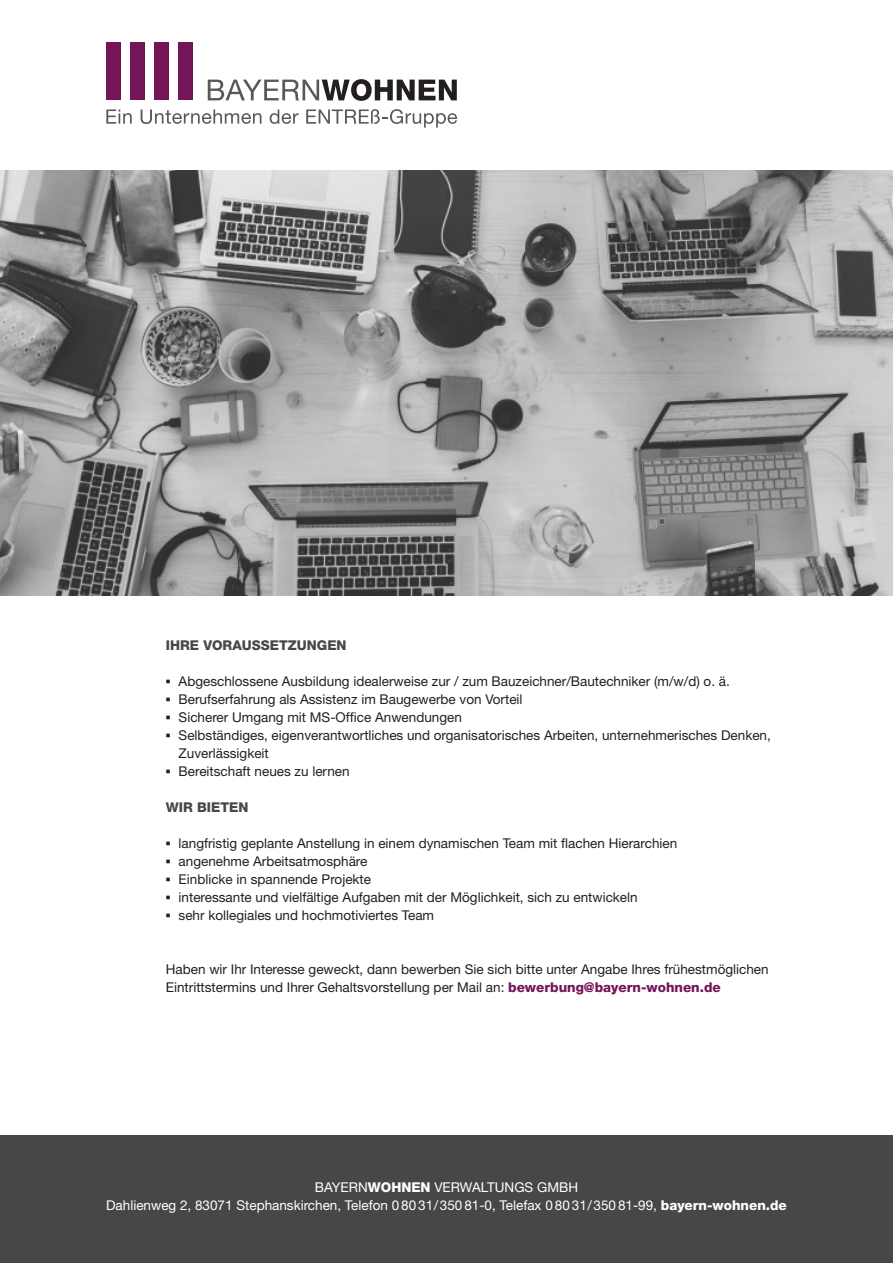
<style>
.page{position:relative;width:893px;height:1263px;background:#fff}
.page>*{position:absolute;margin:0;border:0;box-sizing:border-box;transform-origin:0 0}
.t1{font:13.5px/18px "Helvetica Neue LT Pro";color:#231f20}
.t2{font:13.5px/18px "Helvetica Neue LT Pro";color:#fff;text-align:center}
.t3{font:800 13.5px "Helvetica Neue LT Pro";color:#464749}
.s1{font-family:"Century Schoolbook"}
.s2{font-weight:800;color:#741558}
.s3{font-weight:800}
</style>
<div class="page">
<div style="left:0;top:1135px;width:893px;height:128px;background:#464749"></div>
<div style="left:178px;top:43px;width:15px;height:57px;background:#741558"></div>
<div style="left:154px;top:43px;width:15px;height:57px;background:#741558"></div>
<div style="left:130px;top:43px;width:15px;height:57px;background:#741558"></div>
<div style="left:106px;top:43px;width:15px;height:57px;background:#741558"></div>
<svg style="left:208px;top:79px;width:249px;height:22px"></svg>
<svg style="left:106px;top:109px;width:26px;height:15px"></svg>
<svg style="left:141px;top:109px;width:120px;height:15px"></svg>
<svg style="left:270px;top:109px;width:29px;height:15px"></svg>
<svg style="left:306px;top:109px;width:151px;height:19px"></svg>
<img style="left:0;top:170px;width:893px;height:425px">
<p class="t3" style="left:166px;top:637px;width:182px">IHRE VORAUSSETZUNGEN</p>
<p class="t1" style="left:166px;top:672px;width:566px"><span class="s1">▪</span> Abgeschlossene Ausbildung idealerweise zur / zum Bauzeichner/Bautechniker (m/w/d) o. ä.</p>
<p class="t1" style="left:166px;top:690px;width:358px"><span class="s1">▪</span> Berufserfahrung als Assistenz im Baugewerbe von Vorteil</p>
<p class="t1" style="left:166px;top:708px;width:298px"><span class="s1">▪</span> Sicherer Umgang mit MS-Office Anwendungen</p>
<p class="t1" style="left:179px;top:726px;width:594px;text-indent:-13px"><span class="s1">▪</span> Selbständiges, eigenverantwortliches und organisatorisches Arbeiten, unternehmerisches Denken,<br>Zuverlässigkeit</p>
<p class="t1" style="left:166px;top:762px;width:185px"><span class="s1">▪</span> Bereitschaft neues zu lernen</p>
<p class="t3" style="left:166px;top:799px;width:84px">WIR BIETEN</p>
<p class="t1" style="left:166px;top:834px;width:513px"><span class="s1">▪</span> langfristig geplante Anstellung in einem dynamischen Team mit flachen Hierarchien</p>
<p class="t1" style="left:166px;top:852px;width:203px"><span class="s1">▪</span> angenehme Arbeitsatmosphäre</p>
<p class="t1" style="left:166px;top:870px;width:207px"><span class="s1">▪</span> Einblicke in spannende Projekte</p>
<p class="t1" style="left:166px;top:888px;width:473px"><span class="s1">▪</span> interessante und vielfältige Aufgaben mit der Möglichkeit, sich zu entwickeln</p>
<p class="t1" style="left:166px;top:906px;width:270px"><span class="s1">▪</span> sehr kollegiales und hochmotiviertes Team</p>
<p class="t1" style="left:166px;top:960px;width:604px">Haben wir Ihr Interesse geweckt, dann bewerben Sie sich bitte unter Angabe Ihres frühestmöglichen<br>Eintrittstermins und Ihrer Gehaltsvorstellung per Mail an: <span class="s2">bewerbung@bayern-wohnen.de</span></p>
<p class="t2" style="left:106px;top:1178px;width:682px">BAYERN<span class="s3">WOHNEN</span> VERWALTUNGS GMBH<br>Dahlienweg 2, 83071 Stephanskirchen, Telefon 0 80 31/350 81-0, Telefax 0 80 31/350 81-99, <span class="s3">bayern-wohnen.de</span></p>
</div>
